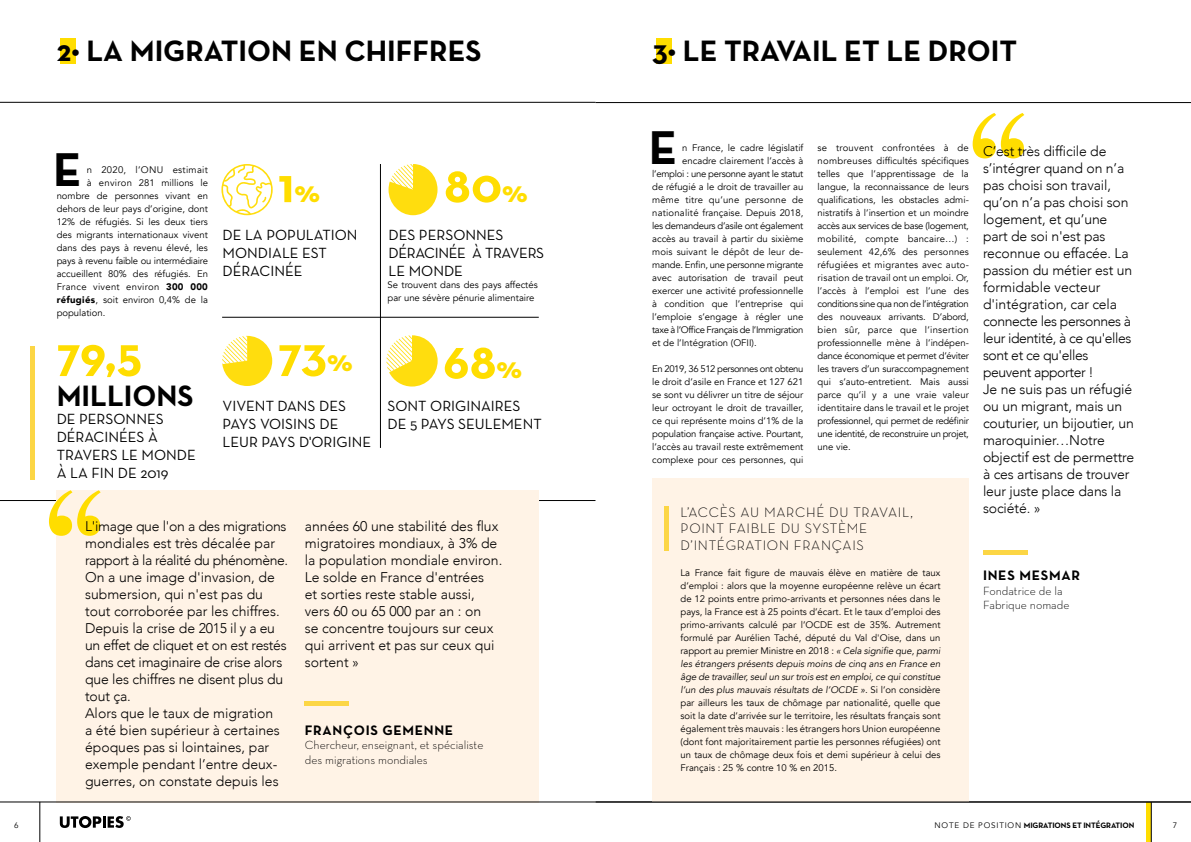
<style>
.page{position:relative;width:1191px;height:842px;background:#fff}
.page>*{position:absolute;margin:0;border:0;box-sizing:border-box;transform-origin:0 0}
.t1{font:700 50px "Neutra Text";letter-spacing:-.015em;color:#fd0}
.t2{font:700 48.2px "Neutra Text";color:#000}
.t3{font:700 30px "Neutra Text";color:#000}
.t4{font:15px/18px "Neutra Text";color:#000}
.t5{font:300 14px/17px "Avenir";letter-spacing:-.01em;color:#000}
.t6{font:300 14px/16.8px "Neutra Text";letter-spacing:.05em;color:#000}
.t7{font:700 14px "Neutra Text";letter-spacing:.05em;color:#000}
.t8{font:300 12px/14.4px "Neutra Text";color:#000}
.t9{font:9.5px/13px "Avenir";color:#000;text-align:justify}
.t10{font:9.5px "Avenir";letter-spacing:-.03em;color:#000}
.t11{font:9.5px "Avenir";letter-spacing:-.02em;color:#000}
.t12{font:9.5px "Avenir";letter-spacing:.03em;color:#000}
.t13{font:9.5px "Avenir";letter-spacing:-.04em;color:#000}
.t14{font:9.5px "Avenir";letter-spacing:.02em;color:#000}
.t15{font:700 8px "Neutra Text";letter-spacing:-.01em;color:#000}
.t16{font:8px "Avenir";color:#000}
.s1{font-weight:900}
.s2{font-size:30px}
.s3{font-style:italic}
.s4{font-family:"Avenir";font-weight:400}
</style>
<div class="page">
<div style="left:1146px;top:802px;width:5px;height:40px;background:#fd0"></div>
<svg style="left:60px;top:816px;width:71px;height:12px"></svg>
<hr style="left:40px;top:802px;width:1px;height:40px;background:#000">
<hr style="left:1151px;top:802px;width:1px;height:40px;background:#000">
<hr style="left:0;top:500px;width:595px;height:1px;background:#000">
<div style="left:57px;top:490px;width:482px;height:312px;background:#fff3e6"></div>
<div style="left:60px;top:38px;width:16px;height:26px;background:#fd0"></div>
<div style="left:305px;top:701px;width:44px;height:5px;background:#fcd645"></div>
<div style="left:30px;top:346px;width:5px;height:134px;background:#fcd645"></div>
<svg style="left:49px;top:490px;width:52px;height:46px"></svg>
<svg style="left:388px;top:164px;width:49px;height:51px"></svg>
<svg style="left:222px;top:336px;width:50px;height:50px"></svg>
<svg style="left:221px;top:164px;width:52px;height:51px"></svg>
<svg style="left:386px;top:335px;width:51px;height:51px"></svg>
<div style="left:983px;top:550px;width:44px;height:5px;background:#fcd645"></div>
<div style="left:652px;top:478px;width:317px;height:324px;background:#fff3e6"></div>
<svg style="left:972px;top:113px;width:52px;height:45px"></svg>
<div style="left:656px;top:38px;width:16px;height:26px;background:#fd0"></div>
<div style="left:663px;top:507px;width:5px;height:44px;background:#fcd645"></div>
<hr style="left:0;top:102px;width:595px;height:1px;background:#000">
<hr style="left:222px;top:317px;width:317px;height:1px;background:#000">
<hr style="left:380px;top:164px;width:1px;height:284px;background:#000">
<hr style="left:0;top:802px;width:595px;height:1px;background:#000">
<hr style="left:595px;top:102px;width:596px;height:1px;background:#000">
<hr style="left:595px;top:802px;width:596px;height:1px;background:#000">
<h3 class="t3" style="left:57px;top:32px;width:426px">2• LA MIGRATION EN CHIFFRES</h3>
<h2 class="t2" style="left:53px;top:140px;width:30px">E</h2>
<p class="t12" style="left:87px;top:164px;width:123px">n 2020, l’ONU estimait</p>
<p class="t9" style="left:87px;top:176px;width:123px">à environ 281 millions le</p>
<p class="t9" style="left:57px;top:189px;width:153px">nombre de personnes vivant en</p>
<p class="t9" style="left:57px;top:202px;width:153px">dehors de leur pays d’origine, dont</p>
<p class="t9" style="left:57px;top:215px;width:153px">12% de réfugiés. Si les deux tiers</p>
<p class="t9" style="left:57px;top:228px;width:153px">des migrants internationaux vivent</p>
<p class="t9" style="left:57px;top:241px;width:153px">dans des pays à revenu élevé, les</p>
<p class="t11" style="left:57px;top:255px;width:153px">pays à revenu faible ou intermédiaire</p>
<p class="t9" style="left:57px;top:267px;width:153px">accueillent 80% des réfugiés. En</p>
<p class="t12" style="left:57px;top:281px;width:153px">France vivent environ <span class="s1">300 000</span></p>
<p class="t9" style="left:57px;top:293px;width:153px"><span class="s1">réfugiés</span>, soit environ 0,4% de la</p>
<p class="t9" style="left:57px;top:306px;width:50px">population.</p>
<h1 class="t1" style="left:278px;top:154px;width:44px">1<span class="s2">%</span></h1>
<h1 class="t1" style="left:444px;top:154px;width:85px">80<span class="s2">%</span></h1>
<h3 class="t4" style="left:223px;top:225px;width:136px">DE LA POPULATION<br>MONDIALE EST<br>DÉRACINÉE</h3>
<h3 class="t4" style="left:388px;top:225px;width:157px">DES PERSONNES<br>DÉRACINÉE À TRAVERS<br>LE MONDE</h3>
<p class="t9" style="left:387px;top:279px;width:152px">Se trouvent dans des pays affectés par une sévère pénurie alimentaire</p>
<h1 class="t1" style="left:57px;top:323px;width:87px">79,5</h1>
<h1 class="t1" style="left:278px;top:323px;width:76px">73<span class="s2">%</span></h1>
<h1 class="t1" style="left:443px;top:330px;width:81px">68<span class="s2">%</span></h1>
<h3 class="t3" style="left:57px;top:377px;width:138px">MILLIONS</h3>
<h3 class="t4" style="left:57px;top:409px;width:141px">DE PERSONNES<br>DÉRACINÉES À<br>TRAVERS LE MONDE<br>À LA FIN DE 2019</h3>
<h3 class="t4" style="left:223px;top:397px;width:150px">VIVENT DANS DES<br>PAYS VOISINS DE<br>LEUR PAYS D'ORIGINE</h3>
<h3 class="t4" style="left:387px;top:397px;width:156px">SONT ORIGINAIRES<br>DE 5 PAYS SEULEMENT</h3>
<p class="t5" style="left:85px;top:518px;width:205px">L'image que l'on a des migrations mondiales est très décalée par rapport à la réalité du phénomène.<br>On a une image d'invasion, de submersion, qui n'est pas du tout corroborée par les chiffres.<br>Depuis la crise de 2015 il y a eu un effet de cliquet et on est restés dans cet imaginaire de crise alors que les chiffres ne disent plus du tout ça.<br>Alors que le taux de migration<br>a été bien supérieur à certaines époques pas si lointaines, par exemple pendant l’entre deux&shy;guerres, on constate depuis les</p>
<p class="t5" style="left:305px;top:518px;width:199px">années 60 une stabilité des flux migratoires mondiaux, à 3% de la population mondiale environ.<br>Le solde en France d'entrées<br>et sorties reste stable aussi, vers 60 ou 65 000 par an : on<br>se concentre toujours sur ceux qui arrivent et pas sur ceux qui sortent »</p>
<h3 class="t7" style="left:305px;top:721px;width:150px">FRANÇOIS GEMENNE</h3>
<p class="t8" style="left:305px;top:738px;width:180px">Chercheur, enseignant, et spécialiste des migrations mondiales</p>
<h3 class="t3" style="left:652px;top:32px;width:366px">3• LE TRAVAIL ET LE DROIT</h3>
<h2 class="t2" style="left:649px;top:118px;width:30px">E</h2>
<p class="t9" style="left:682px;top:141px;width:123px">n France, le cadre législatif</p>
<p class="t9" style="left:682px;top:154px;width:123px">encadre clairement l’accès à</p>
<p class="t10" style="left:652px;top:168px;width:153px">l’emploi : une personne ayant le statut</p>
<p class="t9" style="left:652px;top:180px;width:153px">de réfugié a le droit de travailler au</p>
<p class="t14" style="left:652px;top:194px;width:153px">même titre qu’une personne de</p>
<p class="t9" style="left:652px;top:206px;width:153px">nationalité française. Depuis 2018,</p>
<p class="t10" style="left:652px;top:220px;width:153px">les demandeurs d’asile ont également</p>
<p class="t9" style="left:652px;top:232px;width:153px">accès au travail à partir du sixième</p>
<p class="t9" style="left:652px;top:245px;width:153px">mois suivant le dépôt de leur de-</p>
<p class="t11" style="left:652px;top:259px;width:153px">mande. Enfin, une personne migrante</p>
<p class="t9" style="left:652px;top:271px;width:153px">avec autorisation de travail peut</p>
<p class="t9" style="left:652px;top:284px;width:153px">exercer une activité professionnelle</p>
<p class="t9" style="left:652px;top:297px;width:153px">à condition que l’entreprise qui</p>
<p class="t9" style="left:652px;top:310px;width:153px">l’emploie s’engage à régler une</p>
<p class="t13" style="left:652px;top:324px;width:153px">taxe à l’Office Français de l’Immigration</p>
<p class="t9" style="left:652px;top:336px;width:106px">et de l’Intégration (OFII).</p>
<p class="t9" style="left:652px;top:362px;width:153px">En 2019, 36 512 personnes ont obtenu le droit d’asile en France et 127 621 se sont vu délivrer un titre de séjour leur octroyant le droit de travailler, ce qui représente moins d’1% de la population française active. Pourtant, l’accès au travail reste extrêmement complexe pour ces personnes, qui</p>
<p class="t9" style="left:817px;top:141px;width:153px">se trouvent confrontées à de nombreuses difficultés spécifiques telles que l’apprentissage de la langue, la reconnaissance de leurs qualifications, les obstacles admi&shy;nistratifs à l’insertion et un moindre accès aux services de base (logement, mobilité, compte bancaire…) : seulement 42,6% des personnes réfugiées et migrantes avec auto&shy;risation de travail ont un emploi. Or, l’accès à l’emploi est l’une des conditions sine qua non de l’intégration des nouveaux arrivants. D’abord, bien sûr, parce que l’insertion professionnelle mène à l’indépen&shy;dance économique et permet d’éviter les travers d’un suraccompagnement qui s’auto-entretient. Mais aussi parce qu’il y a une vraie valeur identitaire dans le travail et le projet professionnel, qui permet de redéfinir une identité, de reconstruire un projet, une vie.</p>
<h3 class="t6" style="left:680px;top:503px;width:234px">L’ACCÈS AU MARCHÉ DU TRAVAIL,<br>POINT FAIBLE DU SYSTÈME<br>D’INTÉGRATION FRANÇAIS</h3>
<p class="t9" style="left:680px;top:567px;width:261px">La France fait figure de mauvais élève en matière de taux d’emploi : alors que la moyenne européenne relève un écart de 12 points entre primo-arrivants et personnes nées dans le pays, la France est à 25 points d’écart. Et le taux d’emploi des primo-arrivants calculé par l’OCDE est de 35%. Autrement formulé par Aurélien Taché, député du Val d'Oise, dans un rapport au premier Ministre en 2018 : <span class="s3">« Cela signifie que, parmi les étrangers présents depuis moins de cinq ans en France en âge de travailler, seul un sur trois est en emploi, ce qui constitue l’un des plus mauvais résultats de l’OCDE ».</span> Si l’on considère par ailleurs les taux de chômage par nationalité, quelle que soit la date d’arrivée sur le territoire, les résultats français sont également très mauvais : les étrangers hors Union européenne (dont font majoritairement partie les personnes réfugiées) ont un taux de chômage deux fois et demi supérieur à celui des Français : 25 % contre 10 % en 2015.</p>
<p class="t5" style="left:983px;top:142px;width:153px">C’est très difficile de s’intégrer quand on n’a pas choisi son travail, qu’on n’a pas choisi son logement, et qu’une part de soi n'est pas reconnue ou effacée. La passion du métier est un formidable vecteur d'intégration, car cela connecte les personnes à leur identité, à ce qu'elles sont et ce qu'elles peuvent apporter !<br>Je ne suis pas un réfugié ou un migrant, mais un couturier, un bijoutier, un maroquinier…Notre objectif est de permettre à ces artisans de trouver leur juste place dans la société. »</p>
<h3 class="t7" style="left:983px;top:567px;width:98px">INES MESMAR</h3>
<p class="t8" style="left:983px;top:583px;width:88px">Fondatrice de la<br>Fabrique nomade</p>
<p class="t15" style="left:934px;top:820px;width:201px"><span class="s4">NOTE DE POSITION</span> MIGRATIONS ET INTÉGRATION</p>
<p class="t16" style="left:14px;top:820px;width:6px">6</p>
<p class="t16" style="left:1172px;top:820px;width:6px">7</p>
</div>
